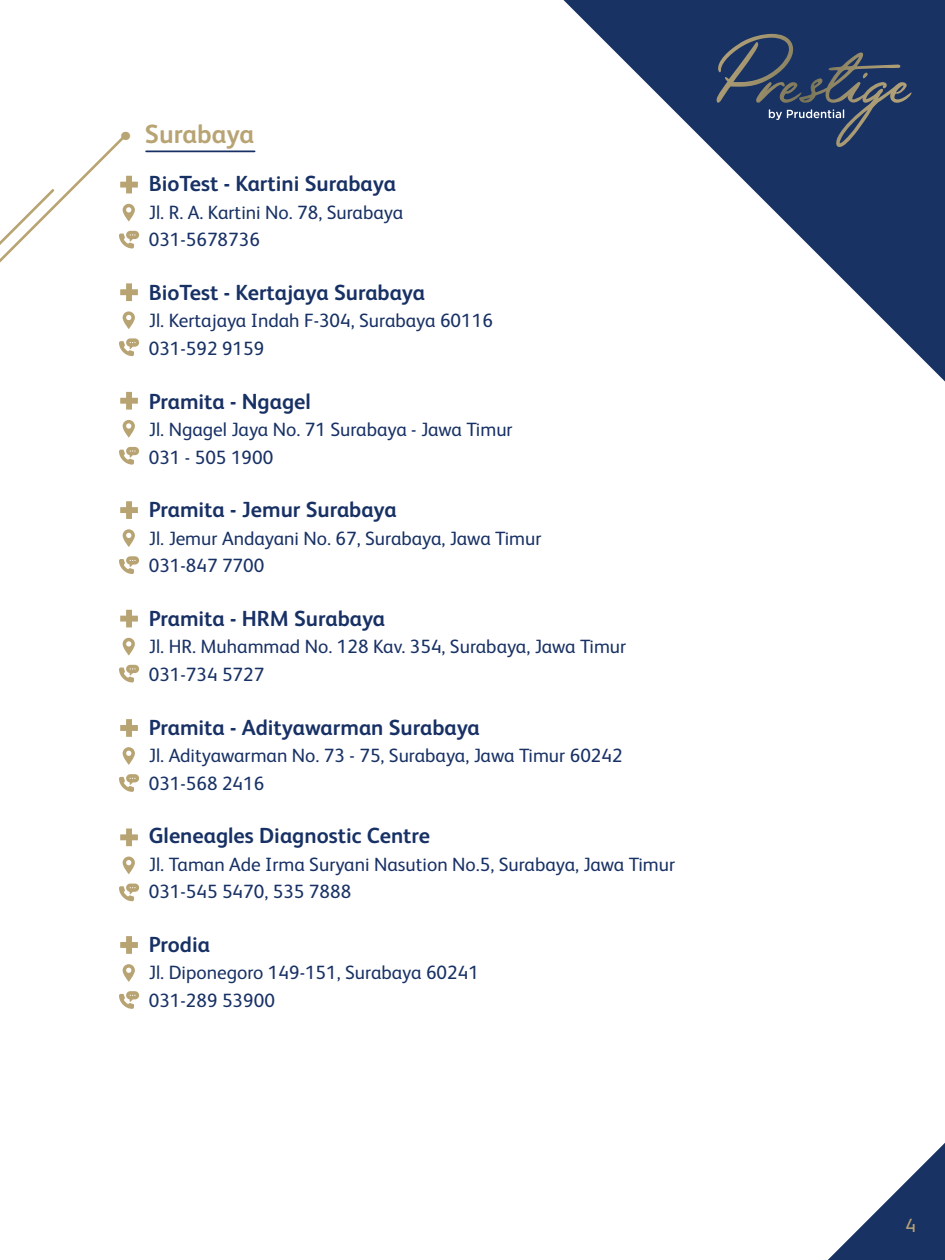
<style>
.page{position:relative;width:945px;height:1260px;background:#fff}
.page>*{position:absolute;margin:0;border:0;box-sizing:border-box;transform-origin:0 0}
.t1{font:700 26.25px "FS Albert Pro";color:#b8a373}
.t2{font:700 21.88px "FS Albert Pro";color:#183165}
.t3{font:19.25px/27.5px "FS Albert Pro";color:#183165}
.t4{font:19.25px "FS Albert Pro";color:#b8a373}
</style>
<div class="page">
<svg style="left:123px;top:311px;width:12px;height:18px"></svg>
<svg style="left:119px;top:338px;width:20px;height:18px"></svg>
<svg style="left:123px;top:420px;width:12px;height:18px"></svg>
<svg style="left:119px;top:447px;width:20px;height:18px"></svg>
<svg style="left:120px;top:392px;width:18px;height:18px"></svg>
<svg style="left:123px;top:529px;width:12px;height:18px"></svg>
<svg style="left:119px;top:556px;width:20px;height:18px"></svg>
<svg style="left:120px;top:501px;width:18px;height:18px"></svg>
<svg style="left:123px;top:638px;width:12px;height:17px"></svg>
<svg style="left:119px;top:665px;width:20px;height:17px"></svg>
<svg style="left:120px;top:610px;width:18px;height:17px"></svg>
<svg style="left:123px;top:747px;width:12px;height:18px"></svg>
<svg style="left:119px;top:774px;width:20px;height:18px"></svg>
<svg style="left:120px;top:719px;width:18px;height:18px"></svg>
<svg style="left:123px;top:857px;width:12px;height:17px"></svg>
<svg style="left:119px;top:884px;width:20px;height:17px"></svg>
<svg style="left:120px;top:829px;width:18px;height:17px"></svg>
<svg style="left:123px;top:964px;width:12px;height:18px"></svg>
<svg style="left:119px;top:991px;width:20px;height:18px"></svg>
<svg style="left:120px;top:936px;width:18px;height:18px"></svg>
<svg style="left:0;top:133px;width:139px;height:168px"></svg>
<hr style="left:146px;top:150px;width:109px;height:2px;background:#183165">
<svg style="left:564px;top:0;width:381px;height:382px"></svg>
<svg style="left:717px;top:34px;width:195px;height:113px;background:#2d4166"></svg>
<svg style="left:828px;top:1143px;width:117px;height:117px"></svg>
<h1 class="t1" style="left:119px;top:116px;width:137px">• Surabaya</h1>
<p class="t2" style="left:149px;top:168px;width:249px">BioTest - Kartini Surabaya</p>
<p class="t3" style="left:149px;top:197px;width:256px">Jl. R. A. Kartini No. 78, Surabaya<br>031-5678736</p>
<p class="t2" style="left:149px;top:277px;width:278px">BioTest - Kertajaya Surabaya</p>
<p class="t3" style="left:149px;top:306px;width:346px">Jl. Kertajaya Indah F-304, Surabaya 60116<br>031-592 9159</p>
<p class="t2" style="left:149px;top:386px;width:164px">Pramita - Ngagel</p>
<p class="t3" style="left:149px;top:414px;width:366px">Jl. Ngagel Jaya No. 71 Surabaya - Jawa Timur<br>031 - 505 1900</p>
<p class="t2" style="left:149px;top:494px;width:250px">Pramita - Jemur Surabaya</p>
<p class="t3" style="left:149px;top:523px;width:394px">Jl. Jemur Andayani No. 67, Surabaya, Jawa Timur<br>031-847 7700</p>
<p class="t2" style="left:149px;top:603px;width:238px">Pramita - HRM Surabaya</p>
<p class="t3" style="left:149px;top:632px;width:479px">Jl. HR. Muhammad No. 128 Kav. 354, Surabaya, Jawa Timur<br>031-734 5727</p>
<p class="t2" style="left:149px;top:712px;width:333px">Pramita - Adityawarman Surabaya</p>
<p class="t3" style="left:149px;top:740px;width:475px">Jl. Adityawarman No. 73 - 75, Surabaya, Jawa Timur 60242<br>031-568 2416</p>
<p class="t2" style="left:149px;top:820px;width:283px">Gleneagles Diagnostic Centre</p>
<p class="t3" style="left:149px;top:849px;width:528px">Jl. Taman Ade Irma Suryani Nasution No.5, Surabaya, Jawa Timur<br>031-545 5470, 535 7888</p>
<p class="t2" style="left:149px;top:929px;width:63px">Prodia</p>
<p class="t3" style="left:149px;top:958px;width:332px">Jl. Diponegoro 149-151, Surabaya 60241<br>031-289 53900</p>
<p class="t4" style="left:906px;top:1212px;width:12px">4</p>
</div>
